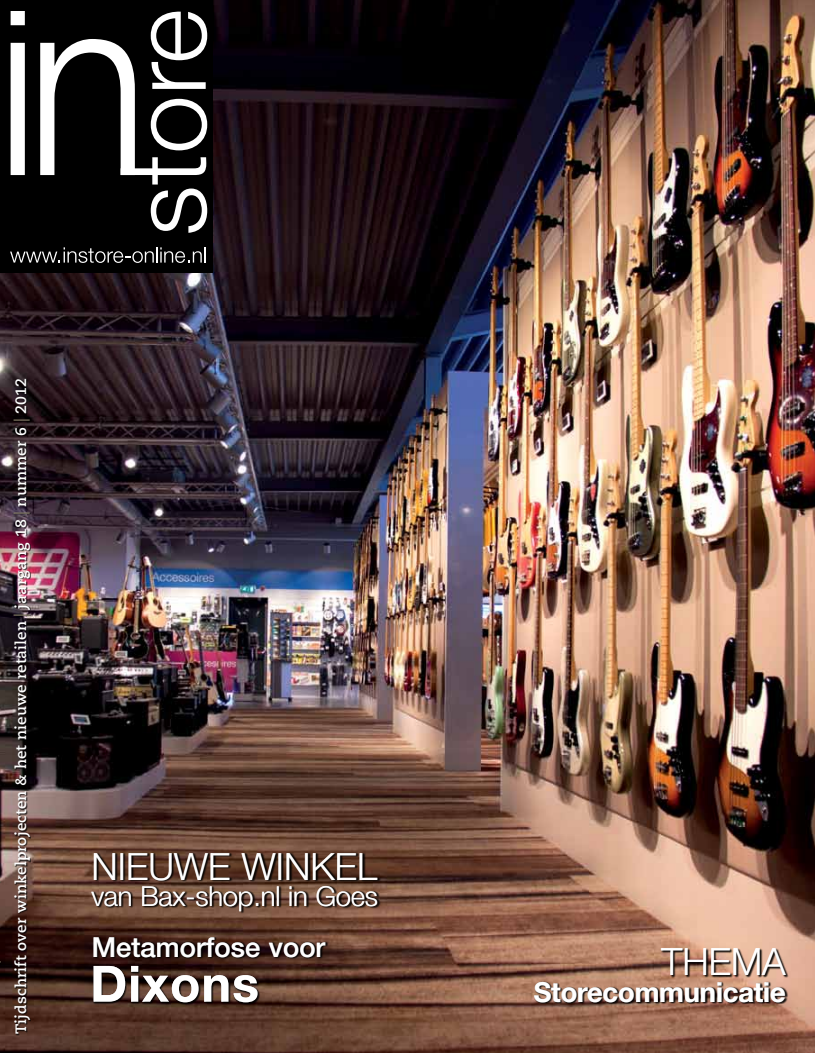
<style>
.page{position:relative;width:815px;height:1053px;background:#fff}
.page>*{position:absolute;margin:0;border:0;box-sizing:border-box;transform-origin:0 0}
.t1{font:700 50px "Helvetica Neue LT Std";letter-spacing:.02em;color:#fff}
.t2{font:300 37.5px "Helvetica Neue LT Std";color:#fff}
.t3{font:300 27.5px "Helvetica Neue LT Std";letter-spacing:-.01em;color:#fff}
.t4{font:700 27.5px "Helvetica Neue LT Std";letter-spacing:-.01em;color:#fff}
.t5{font:500 27.5px "Helvetica Neue LT Std";color:#fff}
.t6{font:700 15px "Caecilia LT Std";letter-spacing:.01em;color:#fff}
.s1{font-family:"Helvetica Neue LT Std";font-weight:100;font-size:22.5px;color:#968d75}
</style>
<div class="page">
<img style="left:0;top:0;width:815px;height:1052px">
<div style="left:93px;top:936px;width:236px;height:69px;background:#000;opacity:.75"></div>
<hr style="left:0;top:65px;width:1px;height:940px;background:#000;opacity:.75">
<div style="left:14px;top:379px;width:17px;height:656px;background:#000;opacity:.75"></div>
<div style="left:0;top:0;width:213px;height:273px;background:#000"></div>
<svg style="left:10px;top:247px;width:196px;height:16px"></svg>
<svg style="left:11px;top:11px;width:14px;height:164px;background:#e1e1e1"></svg>
<svg style="left:40px;top:11px;width:167px;height:222px"></svg>
<div style="left:92px;top:852px;width:288px;height:61px;background:#000;opacity:.75"></div>
<div style="left:534px;top:948px;width:255px;height:56px;background:#000;opacity:.75"></div>
<p class="t6" style="left:12px;top:1033px;width:657px;rotate:-90deg">Tijdschrift over winkelprojecten &amp; het nieuwe retailen <span class="s1">I</span> jaargang 18 <span class="s1">I</span> nummer 6 <span class="s1">I</span> 2012</p>
<h2 class="t2" style="left:91px;top:843px;width:287px">Nieuwe win kel</h2>
<h3 class="t3" style="left:91px;top:879px;width:288px">van Bax-shop.nl in Goes</h3>
<h3 class="t5" style="left:92px;top:930px;width:235px">Metamorfose voor</h3>
<h1 class="t1" style="left:90px;top:952px;width:170px">Dixons</h1>
<h2 class="t2" style="left:661px;top:938px;width:126px">Thema</h2>
<h3 class="t4" style="left:534px;top:974px;width:254px">Storecommunicatie</h3>
</div>
